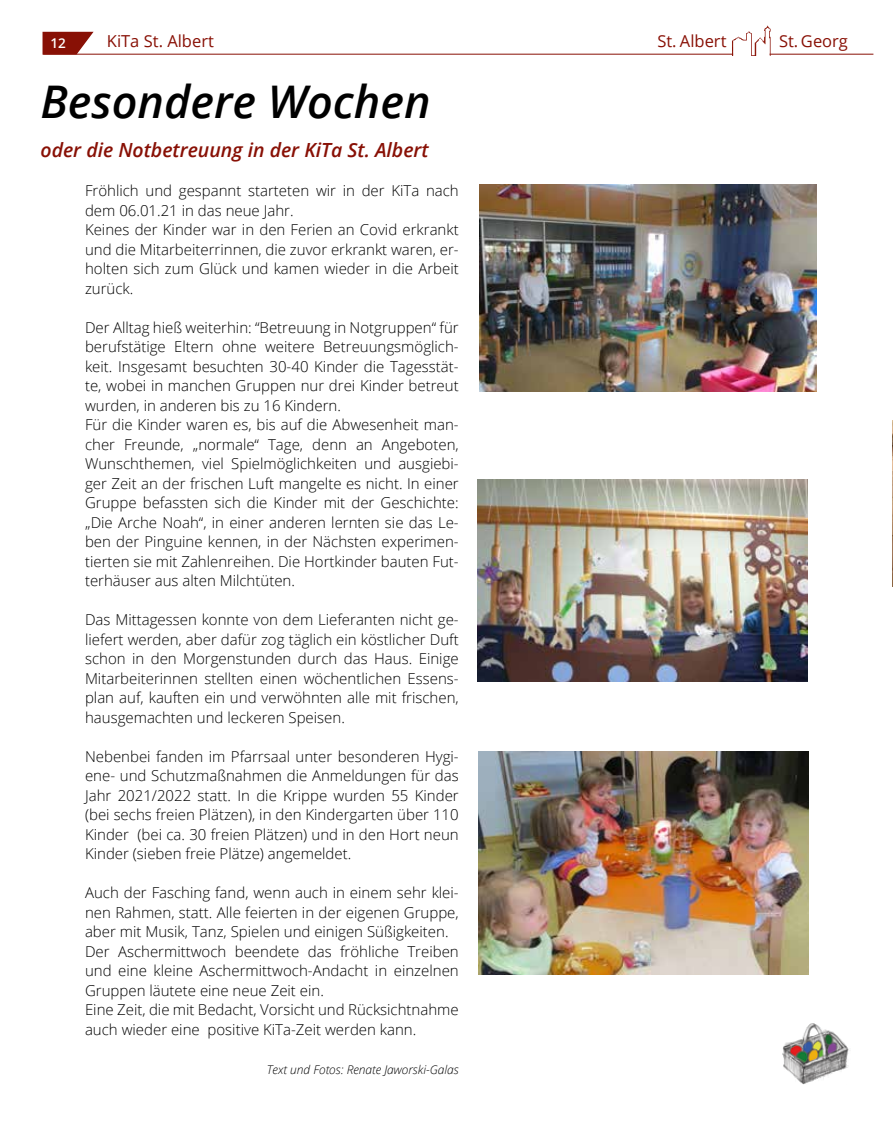
<style>
.page{position:relative;width:893px;height:1127px;background:#fff}
.page>*{position:absolute;margin:0;border:0;box-sizing:border-box;transform-origin:0 0}
.t1{font:italic 600 45px "Open Sans";color:#000}
.t2{font:italic 600 19.5px "Open Sans";color:#881005}
.t3{font:16.5px "Open Sans";color:#881005}
.t4{font:300 15px/19.5px "Open Sans";color:#000}
.t5{font:600 13.5px "Open Sans";color:#fff}
.t6{font:italic 300 12px "Open Sans";color:#000}
</style>
<div class="page">
<svg style="left:42px;top:31px;width:53px;height:24px"></svg>
<img style="left:733px;top:25px;width:38px;height:30px">
<hr style="left:43px;top:54px;width:690px;height:1px;background:#881005">
<hr style="left:770px;top:54px;width:103px;height:1px;background:#881005">
<img style="left:478px;top:479px;width:330px;height:203px">
<img style="left:478px;top:751px;width:330px;height:224px">
<img style="left:892px;top:420px;width:1px;height:166px">
<img style="left:479px;top:185px;width:338px;height:207px">
<img style="left:782px;top:1023px;width:67px;height:61px">
<p class="t5" style="left:51px;top:33px;width:17px">12</p>
<p class="t3" style="left:107px;top:29px;width:109px">KiTa St. Albert</p>
<p class="t3" style="left:657px;top:30px;width:71px">St. Albert</p>
<p class="t3" style="left:779px;top:30px;width:70px">St. Georg</p>
<h1 class="t1" style="left:40px;top:71px;width:392px">Besondere Wochen</h1>
<h2 class="t2" style="left:40px;top:137px;width:390px">oder die Notbetreuung in der KiTa St. Albert</h2>
<p class="t4" style="left:85px;top:180px;width:375px">Fröhlich und gespannt starteten wir in der KiTa nach dem 06.01.21 in das neue Jahr.<br>Keines der Kinder war in den Ferien an Covid erkrankt und die Mitarbeiterrinnen, die zuvor erkrankt waren, er&shy;holten sich zum Glück und kamen wieder in die Arbeit zurück.</p>
<p class="t4" style="left:85px;top:317px;width:375px">Der Alltag hieß weiterhin: “Betreuung in Notgruppen“ für berufstätige Eltern ohne weitere Betreuungsmöglich&shy;keit. Insgesamt besuchten 30-40 Kinder die Tagesstät&shy;te, wobei in manchen Gruppen nur drei Kinder betreut wurden, in anderen bis zu 16 Kindern.<br>Für die Kinder waren es, bis auf die Abwesenheit man&shy;cher Freunde, „normale“ Tage, denn an Angeboten, Wunschthemen, viel Spielmöglichkeiten und ausgiebi&shy;ger Zeit an der frischen Luft mangelte es nicht. In einer Gruppe befassten sich die Kinder mit der Geschichte: „Die Arche Noah“, in einer anderen lernten sie das Le&shy;ben der Pinguine kennen, in der Nächsten experimen&shy;tierten sie mit Zahlenreihen. Die Hortkinder bauten Fut&shy;terhäuser aus alten Milchtüten.</p>
<p class="t4" style="left:85px;top:609px;width:375px;text-align:justify">Das Mittagessen konnte von dem Lieferanten nicht ge&shy;liefert werden, aber dafür zog täglich ein köstlicher Duft schon in den Morgenstunden durch das Haus. Einige Mitarbeiterinnen stellten einen wöchentlichen Essens&shy;plan auf, kauften ein und verwöhnten alle mit frischen, hausgemachten und leckeren Speisen.</p>
<p class="t4" style="left:85px;top:746px;width:375px;text-align:justify">Nebenbei fanden im Pfarrsaal unter besonderen Hygi&shy;ene- und Schutzmaßnahmen die Anmeldungen für das Jahr 2021/2022 statt. In die Krippe wurden 55 Kinder (bei sechs freien Plätzen), in den Kindergarten über 110<br>Kinder (bei ca. 30 freien Plätzen) und in den Hort neun Kinder (sieben freie Plätze) angemeldet.</p>
<p class="t4" style="left:85px;top:882px;width:375px">Auch der Fasching fand, wenn auch in einem sehr klei&shy;nen Rahmen, statt. Alle feierten in der eigenen Gruppe, aber mit Musik, Tanz, Spielen und einigen Süßigkeiten.<br>Der Aschermittwoch beendete das fröhliche Treiben und eine kleine Aschermittwoch-Andacht in einzelnen Gruppen läutete eine neue Zeit ein.<br>Eine Zeit, die mit Bedacht, Vorsicht und Rücksichtnahme auch wieder eine positive KiTa-Zeit werden kann.</p>
<p class="t6" style="left:267px;top:1061px;width:193px">Text und Fotos: Renate Jaworski-Galas</p>
</div>
